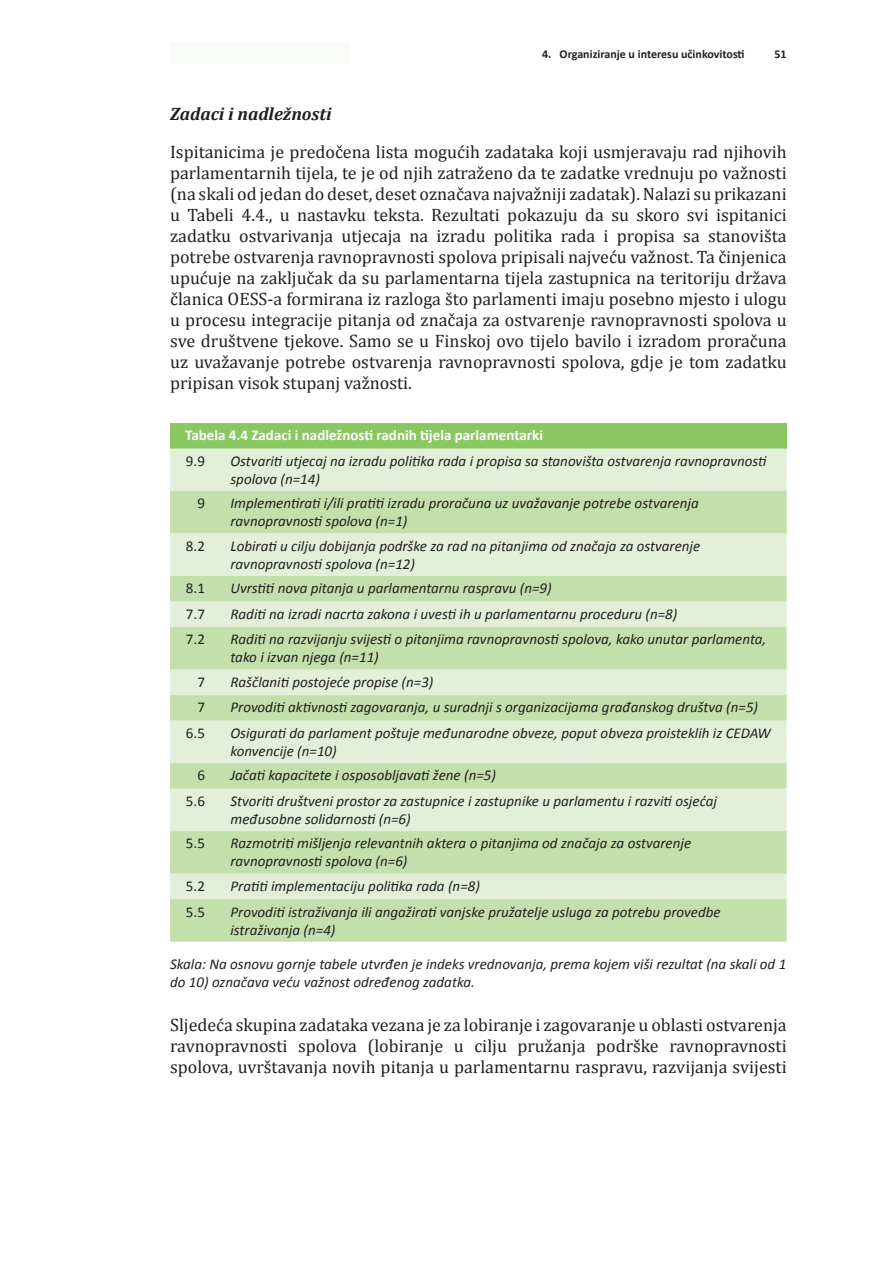
<style>
.page{position:relative;width:893px;height:1263px;background:#fff}
.page>*{position:absolute;margin:0;border:0;box-sizing:border-box;transform-origin:0 0}
.t1{font:18px/21px "Cambria";color:#231f20;text-align:justify}
.t2{font:italic 700 18px "Cambria";color:#231f20}
.t3{font:italic 15px/18px "Calibri";color:#231f20}
.t4{font:700 15px "Calibri";color:#fff}
.t5{font:15px "Calibri";color:#231f20}
.t6{font:700 12px "Calibri";color:#231f20}
</style>
<div class="page">
<div style="left:170px;top:43px;width:179px;height:21px;background:#f8fbf6"></div>
<div style="left:170px;top:423px;width:617px;height:25px;background:#8ac761"></div>
<svg style="left:170px;top:448px;width:617px;height:85px;background:#d2e6c1"></svg>
<div style="left:170px;top:533px;width:617px;height:43px;background:#e3efd9"></div>
<svg style="left:170px;top:576px;width:617px;height:366px;background:#d1e6bf"></svg>
<p class="t6" style="left:542px;top:46px;width:204px">4. Organiziranje u interesu učinkovitosti</p>
<p class="t6" style="left:774px;top:46px;width:14px">51</p>
<p class="t2" style="left:170px;top:101px;width:163px">Zadaci i nadležnosti</p>
<p class="t1" style="left:170px;top:142px;width:618px">Ispitanicima je predočena lista mogućih zadataka koji usmjeravaju rad njihovih parlamentarnih tijela, te je od njih zatraženo da te zadatke vrednuju po važnosti (na skali od jedan do deset, deset označava najvažniji zadatak). Nalazi su prikazani u Tabeli 4.4., u nastavku teksta. Rezultati pokazuju da su skoro svi ispitanici zadatku ostvarivanja utjecaja na izradu politika rada i propisa sa stanovišta potrebe ostvarenja ravnopravnosti spolova pripisali najveću važnost. Ta činjenica upućuje na zaključak da su parlamentarna tijela zastupnica na teritoriju država članica OESS-a formirana iz razloga što parlamenti imaju posebno mjesto i ulogu u procesu integracije pitanja od značaja za ostvarenje ravnopravnosti spolova u sve društvene tjekove. Samo se u Finskoj ovo tijelo bavilo i izradom proračuna uz uvažavanje potrebe ostvarenja ravnopravnosti spolova, gdje je tom zadatku pripisan visok stupanj važnosti.</p>
<p class="t4" style="left:185px;top:426px;width:359px">Tabela 4.4 Zadaci i nadležnosti radnih tijela parlamentarki</p>
<p class="t5" style="left:186px;top:451px;width:20px">9.9</p>
<p class="t3" style="left:230px;top:451px;width:538px">Ostvariti utjecaj na izradu politika rada i propisa sa stanovišta ostvarenja ravnopravnosti spolova (n=14)</p>
<p class="t5" style="left:197px;top:494px;width:9px">9</p>
<p class="t3" style="left:230px;top:494px;width:470px">Implementirati i/ili pratiti izradu proračuna uz uvažavanje potrebe ostvarenja ravnopravnosti spolova (n=1)</p>
<p class="t5" style="left:186px;top:536px;width:20px">8.2</p>
<p class="t3" style="left:230px;top:536px;width:471px">Lobirati u cilju dobijanja podrške za rad na pitanjima od značaja za ostvarenje ravnopravnosti spolova (n=12)</p>
<p class="t5" style="left:186px;top:579px;width:20px">8.1</p>
<p class="t3" style="left:230px;top:579px;width:323px">Uvrstiti nova pitanja u parlamentarnu raspravu (n=9)</p>
<p class="t5" style="left:186px;top:604px;width:20px">7.7</p>
<p class="t3" style="left:230px;top:604px;width:448px">Raditi na izradi nacrta zakona i uvesti ih u parlamentarnu proceduru (n=8)</p>
<p class="t5" style="left:186px;top:630px;width:20px">7.2</p>
<p class="t3" style="left:230px;top:630px;width:537px">Raditi na razvijanju svijesti o pitanjima ravnopravnosti spolova, kako unutar parlamenta, tako i izvan njega (n=11)</p>
<p class="t5" style="left:197px;top:672px;width:9px">7</p>
<p class="t3" style="left:230px;top:672px;width:205px">Raščlaniti postojeće propise (n=3)</p>
<p class="t5" style="left:197px;top:698px;width:9px">7</p>
<p class="t3" style="left:230px;top:698px;width:529px">Provoditi aktivnosti zagovaranja, u suradnji s organizacijama građanskog društva (n=5)</p>
<p class="t5" style="left:186px;top:723px;width:20px">6.5</p>
<p class="t3" style="left:230px;top:723px;width:542px">Osigurati da parlament poštuje međunarodne obveze, poput obveza proisteklih iz CEDAW konvencije (n=10)</p>
<p class="t5" style="left:197px;top:766px;width:9px">6</p>
<p class="t3" style="left:230px;top:766px;width:267px">Jačati kapacitete i osposobljavati žene (n=5)</p>
<p class="t5" style="left:186px;top:791px;width:20px">5.6</p>
<p class="t3" style="left:230px;top:791px;width:488px">Stvoriti društveni prostor za zastupnice i zastupnike u parlamentu i razviti osjećaj međusobne solidarnosti (n=6)</p>
<p class="t5" style="left:186px;top:834px;width:20px">5.5</p>
<p class="t3" style="left:230px;top:834px;width:462px">Razmotriti mišljenja relevantnih aktera o pitanjima od značaja za ostvarenje ravnopravnosti spolova (n=6)</p>
<p class="t5" style="left:186px;top:876px;width:20px">5.2</p>
<p class="t3" style="left:230px;top:876px;width:251px">Pratiti implementaciju politika rada (n=8)</p>
<p class="t5" style="left:186px;top:902px;width:20px">5.5</p>
<p class="t3" style="left:230px;top:902px;width:492px">Provoditi istraživanja ili angažirati vanjske pružatelje usluga za potrebu provedbe istraživanja (n=4)</p>
<p class="t3" style="left:170px;top:954px;width:618px">Skala: Na osnovu gornje tabele utvrđen je indeks vrednovanja, prema kojem viši rezultat (na skali od 1 do 10) označava veću važnost određenog zadatka.</p>
<p class="t1" style="left:170px;top:1014px;width:618px">Sljedeća skupina zadataka vezana je za lobiranje i zagovaranje u oblasti ostvarenja ravnopravnosti spolova (lobiranje u cilju pružanja podrške ravnopravnosti spolova, uvrštavanja novih pitanja u parlamentarnu raspravu, razvijanja svijesti</p>
</div>
